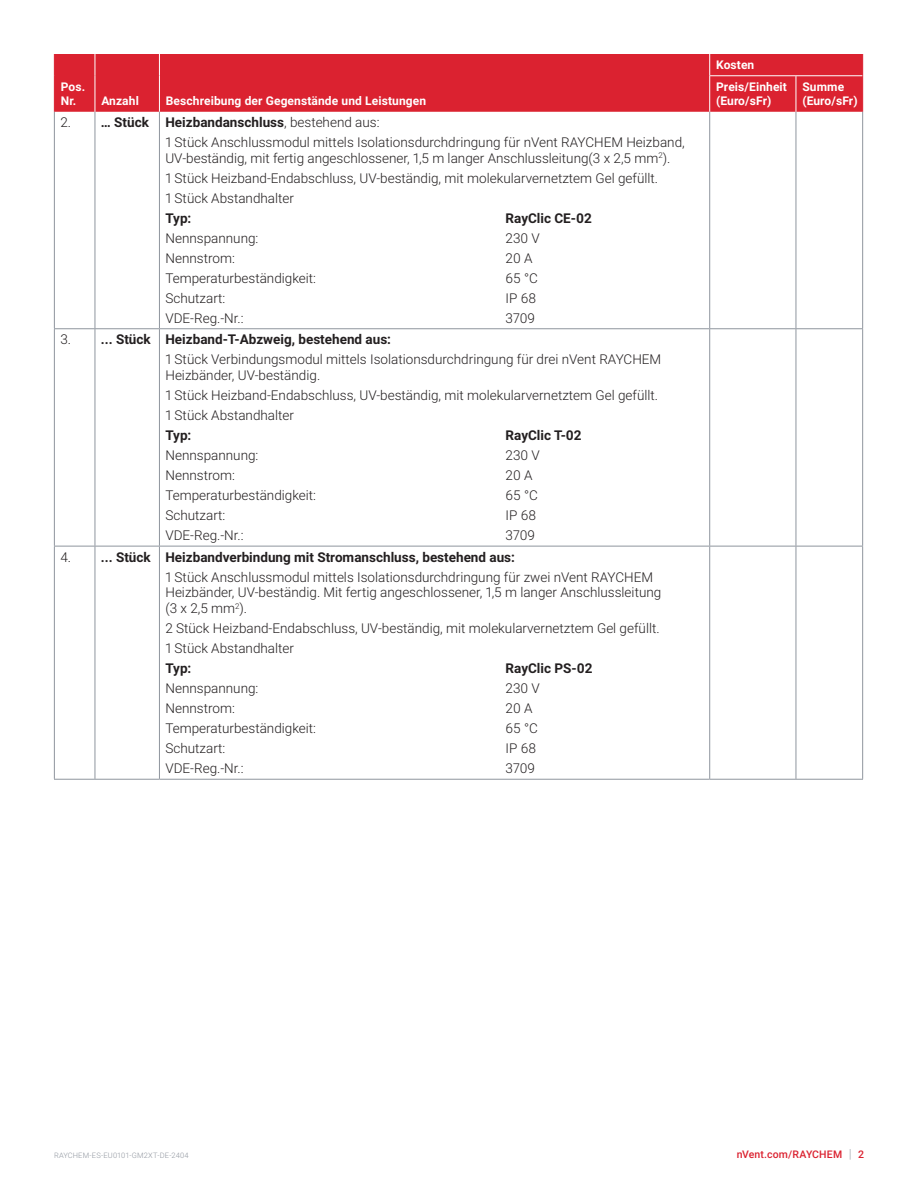
<style>
.page{position:relative;width:918px;height:1188px;background:#fff}
.page>*{position:absolute;margin:0;border:0;box-sizing:border-box;transform-origin:0 0}
.Table_Text_with_tab_85mm{font:300 13.5px/15.8px "Roboto";color:#231f20}
.Table_Text{font:300 13.5px/15.8px "Roboto";color:#231f20}
.Table_Text_with_tab_85mm-2{font:700 13.5px "Roboto";color:#231f20}
.Table_Text-2{font:700 13.5px "Roboto";color:#231f20}
.Table_Subhead{font:700 12px/14.2px "Roboto";letter-spacing:.01em;color:#fff}
.t1{font:500 10.5px "Roboto";letter-spacing:.015em;color:#db2230}
.t2{font:300 7.5px "Roboto";letter-spacing:.015em;color:#8f959e}
.s1{font-weight:300}
.s2{font-weight:300;font-size:12.6px;color:#8f959e}
</style>
<div class="page">
<div style="left:55px;top:54px;width:807px;height:58px;background:#db2230"></div>
<svg style="left:54px;top:54px;width:1px;height:22px"></svg>
<hr style="left:54px;top:76px;width:1px;height:36px;background:#db2230">
<hr style="left:54px;top:112px;width:1px;height:216px;background:#8f959e">
<hr style="left:54px;top:329px;width:1px;height:217px;background:#8f959e">
<hr style="left:54px;top:546px;width:1px;height:233px;background:#8f959e">
<svg style="left:862px;top:54px;width:1px;height:22px"></svg>
<hr style="left:862px;top:76px;width:1px;height:36px;background:#db2230">
<hr style="left:796px;top:76px;width:1px;height:36px;background:#fff">
<svg style="left:159px;top:54px;width:1px;height:22px"></svg>
<svg style="left:709px;top:54px;width:1px;height:22px"></svg>
<hr style="left:159px;top:76px;width:1px;height:36px;background:#fff">
<hr style="left:709px;top:76px;width:1px;height:36px;background:#fff">
<hr style="left:710px;top:75px;width:86px;height:1px;background:#fff">
<hr style="left:796px;top:75px;width:66px;height:1px;background:#fff">
<hr style="left:54px;top:779px;width:41px;height:1px;background:#8f959e">
<hr style="left:95px;top:779px;width:64px;height:1px;background:#8f959e">
<hr style="left:159px;top:779px;width:551px;height:1px;background:#8f959e">
<hr style="left:710px;top:779px;width:86px;height:1px;background:#8f959e">
<hr style="left:796px;top:779px;width:67px;height:1px;background:#8f959e">
<hr style="left:54px;top:328px;width:41px;height:1px;background:#8f959e">
<hr style="left:95px;top:328px;width:64px;height:1px;background:#8f959e">
<hr style="left:159px;top:328px;width:551px;height:1px;background:#8f959e">
<hr style="left:710px;top:328px;width:86px;height:1px;background:#8f959e">
<hr style="left:796px;top:328px;width:67px;height:1px;background:#8f959e">
<hr style="left:54px;top:546px;width:41px;height:1px;background:#8f959e">
<hr style="left:95px;top:546px;width:64px;height:1px;background:#8f959e">
<hr style="left:159px;top:546px;width:551px;height:1px;background:#8f959e">
<hr style="left:710px;top:546px;width:86px;height:1px;background:#8f959e">
<hr style="left:796px;top:546px;width:67px;height:1px;background:#8f959e">
<hr style="left:159px;top:112px;width:1px;height:216px;background:#8f959e">
<hr style="left:709px;top:112px;width:1px;height:216px;background:#8f959e">
<hr style="left:796px;top:112px;width:1px;height:216px;background:#8f959e">
<hr style="left:862px;top:112px;width:1px;height:216px;background:#8f959e">
<hr style="left:159px;top:329px;width:1px;height:217px;background:#8f959e">
<hr style="left:709px;top:329px;width:1px;height:217px;background:#8f959e">
<hr style="left:796px;top:329px;width:1px;height:217px;background:#8f959e">
<hr style="left:862px;top:329px;width:1px;height:217px;background:#8f959e">
<hr style="left:159px;top:546px;width:1px;height:233px;background:#8f959e">
<hr style="left:709px;top:546px;width:1px;height:233px;background:#8f959e">
<hr style="left:796px;top:546px;width:1px;height:233px;background:#8f959e">
<hr style="left:862px;top:546px;width:1px;height:233px;background:#8f959e">
<svg style="left:95px;top:54px;width:1px;height:22px"></svg>
<hr style="left:95px;top:76px;width:1px;height:36px;background:#fff">
<hr style="left:95px;top:112px;width:1px;height:216px;background:#8f959e">
<hr style="left:95px;top:329px;width:1px;height:217px;background:#8f959e">
<hr style="left:95px;top:546px;width:1px;height:233px;background:#8f959e">
<p class="Table_Subhead" style="left:61px;top:79px;width:26px">Pos.<br>Nr.</p>
<p class="Table_Subhead" style="left:101px;top:94px;width:39px">Anzahl</p>
<p class="Table_Subhead" style="left:166px;top:94px;width:262px">Beschreibung der Gegenstände und Leistungen</p>
<p class="Table_Text" style="left:60px;top:114px;width:12px">2.</p>
<p class="Table_Text-2" style="left:101px;top:113px;width:50px">… Stück</p>
<p class="Table_Text-2" style="left:165px;top:113px;width:216px">Heizbandanschluss<span class="s1">, bestehend aus:</span></p>
<p class="Table_Text" style="left:165px;top:134px;width:521px">1 Stück Anschlussmodul mittels Isolationsdurchdringung für nVent RAYCHEM Heizband,<br>UV-beständig, mit fertig angeschlossener, 1,5 m langer Anschlussleitung(3 x 2,5 mm<sup>2</sup>).</p>
<p class="Table_Text_with_tab_85mm" style="left:165px;top:170px;width:494px">1 Stück Heizband-Endabschluss, UV-beständig, mit molekularvernetztem Gel gefüllt.</p>
<p class="Table_Text_with_tab_85mm" style="left:165px;top:190px;width:130px">1 Stück Abstandhalter</p>
<p class="Table_Text_with_tab_85mm-2" style="left:165px;top:208px;width:27px">Typ:</p>
<p class="Table_Text_with_tab_85mm-2" style="left:506px;top:208px;width:88px">RayClic CE-02</p>
<p class="Table_Text_with_tab_85mm" style="left:165px;top:230px;width:94px">Nennspannung:</p>
<p class="Table_Text_with_tab_85mm" style="left:506px;top:230px;width:36px">230 V</p>
<p class="Table_Text_with_tab_85mm" style="left:165px;top:250px;width:71px">Nennstrom:</p>
<p class="Table_Text_with_tab_85mm" style="left:506px;top:250px;width:28px">20 A</p>
<p class="Table_Text_with_tab_85mm" style="left:165px;top:270px;width:152px">Temperaturbeständigkeit:</p>
<p class="Table_Text_with_tab_85mm" style="left:506px;top:270px;width:34px">65 °C</p>
<p class="Table_Text_with_tab_85mm" style="left:165px;top:290px;width:62px">Schutzart:</p>
<p class="Table_Text_with_tab_85mm" style="left:506px;top:290px;width:32px">IP 68</p>
<p class="Table_Text_with_tab_85mm" style="left:165px;top:310px;width:80px">VDE-Reg.-Nr.:</p>
<p class="Table_Text_with_tab_85mm" style="left:506px;top:310px;width:31px">3709</p>
<p class="Table_Text" style="left:60px;top:331px;width:12px">3.</p>
<p class="Table_Text-2" style="left:101px;top:330px;width:51px">... Stück</p>
<p class="Table_Text_with_tab_85mm-2" style="left:165px;top:330px;width:227px">Heizband-T-Abzweig, bestehend aus:</p>
<p class="Table_Text_with_tab_85mm" style="left:165px;top:351px;width:497px">1 Stück Verbindungsmodul mittels Isolationsdurchdringung für drei nVent RAYCHEM<br>Heizbänder, UV-beständig.</p>
<p class="Table_Text_with_tab_85mm" style="left:165px;top:387px;width:494px">1 Stück Heizband-Endabschluss, UV-beständig, mit molekularvernetztem Gel gefüllt.</p>
<p class="Table_Text_with_tab_85mm" style="left:165px;top:407px;width:130px">1 Stück Abstandhalter</p>
<p class="Table_Text_with_tab_85mm-2" style="left:165px;top:426px;width:27px">Typ:</p>
<p class="Table_Text_with_tab_85mm-2" style="left:506px;top:426px;width:78px">RayClic T-02</p>
<p class="Table_Text_with_tab_85mm" style="left:165px;top:447px;width:94px">Nennspannung:</p>
<p class="Table_Text_with_tab_85mm" style="left:506px;top:447px;width:36px">230 V</p>
<p class="Table_Text_with_tab_85mm" style="left:165px;top:467px;width:71px">Nennstrom:</p>
<p class="Table_Text_with_tab_85mm" style="left:506px;top:467px;width:28px">20 A</p>
<p class="Table_Text_with_tab_85mm" style="left:165px;top:487px;width:152px">Temperaturbeständigkeit:</p>
<p class="Table_Text_with_tab_85mm" style="left:506px;top:487px;width:34px">65 °C</p>
<p class="Table_Text_with_tab_85mm" style="left:165px;top:507px;width:62px">Schutzart:</p>
<p class="Table_Text_with_tab_85mm" style="left:506px;top:507px;width:32px">IP 68</p>
<p class="Table_Text_with_tab_85mm" style="left:165px;top:527px;width:80px">VDE-Reg.-Nr.:</p>
<p class="Table_Text_with_tab_85mm" style="left:506px;top:527px;width:31px">3709</p>
<p class="Table_Text" style="left:60px;top:549px;width:12px">4.</p>
<p class="Table_Text-2" style="left:101px;top:547px;width:51px">... Stück</p>
<p class="Table_Text_with_tab_85mm-2" style="left:165px;top:547px;width:351px">Heizbandverbindung mit Stromanschluss, bestehend aus:</p>
<p class="Table_Text_with_tab_85mm" style="left:165px;top:569px;width:497px">1 Stück Anschlussmodul mittels Isolationsdurchdringung für zwei nVent RAYCHEM<br>Heizbänder, UV-beständig. Mit fertig angeschlossener, 1,5 m langer Anschlussleitung (3 x 2,5 mm<sup>2</sup>).</p>
<p class="Table_Text_with_tab_85mm" style="left:165px;top:620px;width:496px">2 Stück Heizband-Endabschluss, UV-beständig, mit molekularvernetztem Gel gefüllt.</p>
<p class="Table_Text_with_tab_85mm" style="left:165px;top:640px;width:130px">1 Stück Abstandhalter</p>
<p class="Table_Text_with_tab_85mm-2" style="left:165px;top:659px;width:27px">Typ:</p>
<p class="Table_Text_with_tab_85mm-2" style="left:506px;top:659px;width:88px">RayClic PS-02</p>
<p class="Table_Text_with_tab_85mm" style="left:165px;top:680px;width:94px">Nennspannung:</p>
<p class="Table_Text_with_tab_85mm" style="left:506px;top:680px;width:36px">230 V</p>
<p class="Table_Text_with_tab_85mm" style="left:165px;top:700px;width:71px">Nennstrom:</p>
<p class="Table_Text_with_tab_85mm" style="left:506px;top:700px;width:28px">20 A</p>
<p class="Table_Text_with_tab_85mm" style="left:165px;top:720px;width:152px">Temperaturbeständigkeit:</p>
<p class="Table_Text_with_tab_85mm" style="left:506px;top:720px;width:34px">65 °C</p>
<p class="Table_Text_with_tab_85mm" style="left:165px;top:740px;width:62px">Schutzart:</p>
<p class="Table_Text_with_tab_85mm" style="left:506px;top:740px;width:32px">IP 68</p>
<p class="Table_Text_with_tab_85mm" style="left:165px;top:760px;width:80px">VDE-Reg.-Nr.:</p>
<p class="Table_Text_with_tab_85mm" style="left:506px;top:760px;width:31px">3709</p>
<p class="Table_Subhead" style="left:716px;top:58px;width:40px">Kosten</p>
<p class="Table_Subhead" style="left:716px;top:79px;width:72px">Preis/Einheit</p>
<p class="Table_Subhead" style="left:716px;top:94px;width:57px">(Euro/sFr)</p>
<p class="Table_Subhead" style="left:802px;top:79px;width:43px">Summe</p>
<p class="Table_Subhead" style="left:802px;top:94px;width:57px">(Euro/sFr)</p>
<p class="t2" style="left:54px;top:1150px;width:136px">RAYCHEM-ES-EU0101-GM2XT-DE-2404</p>
<p class="t1" style="left:737px;top:1147px;width:129px">nVent.com/RAYCHEM <span class="s2">|</span> 2</p>
</div>
